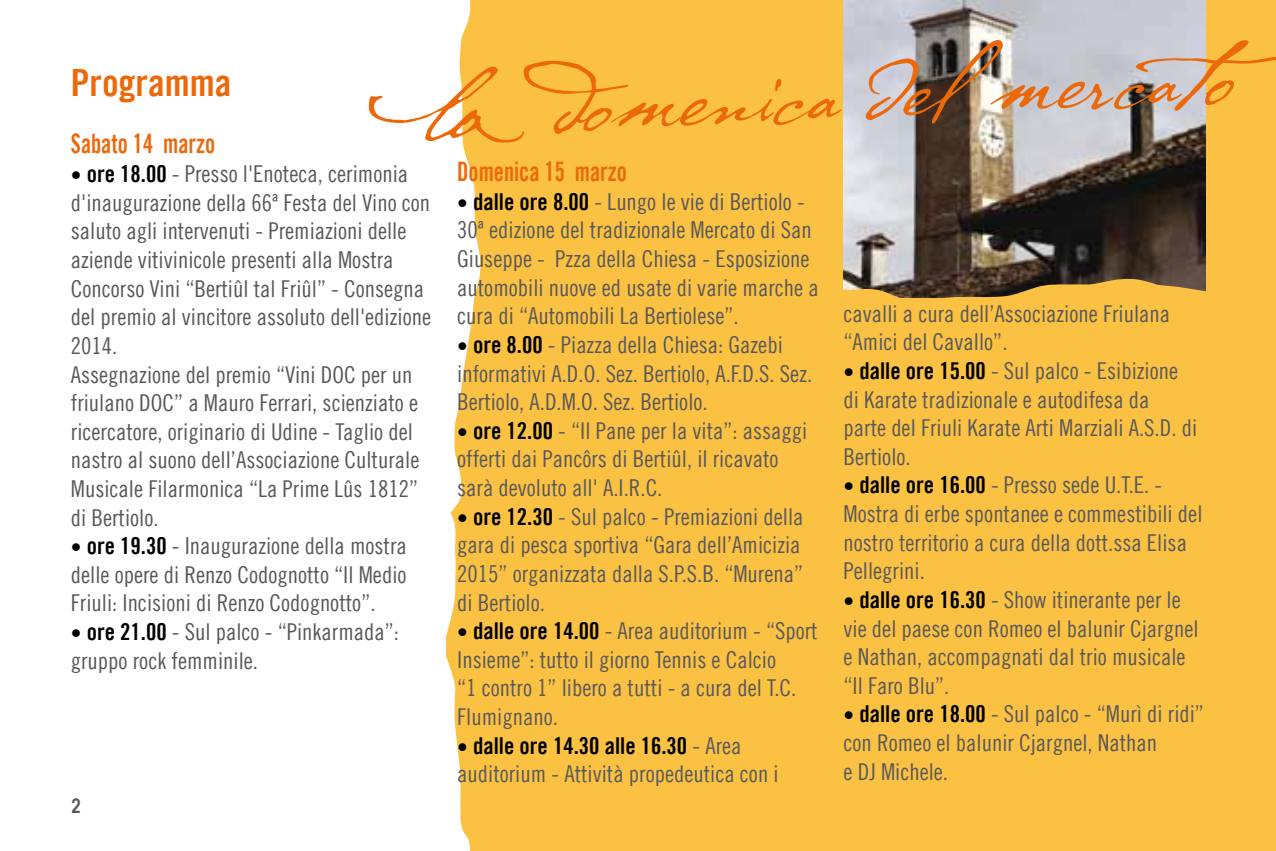
<style>
.page{position:relative;width:1276px;height:851px;background:#fff}
.page>*{position:absolute;margin:0;border:0;box-sizing:border-box;transform-origin:0 0}
.t1{font:100.25px "P22 Cezanne Pro";color:#eb690b}
.t2{font:37.5px "Trade Gothic LT Bold Cond Twenty";color:#eb690b}
.t3{font:26.75px "Trade Gothic LT Bold Cond Twenty";color:#eb690b;scale:.85 1}
.t4{font:23.25px/28.5px "Trade Gothic LT Cond Eighteen";color:#58585a}
.t5{font:23.25px "Trade Gothic LT Bold Cond Twenty";color:#000}
.t6{font:700 20px "Trade Gothic LT";color:#58585a;scale:.85 1}
.s1{font-family:"Trade Gothic LT Bold Cond Twenty";font-size:21.5px;color:#000}
.s2{font-family:"Trade Gothic LT Bold Cond Twenty";color:#000}
.s3{font-size:21.5px}
.s4{font-family:"Trade Gothic LT Cond Eighteen";color:#58585a}
</style>
<div class="page">
<div style="left:446px;top:0;width:830px;height:850px;background:#fbc143"></div>
<svg style="left:446px;top:0;width:35px;height:850px"></svg>
<img style="left:843px;top:0;width:362px;height:255px">
<svg style="left:843px;top:255px;width:363px;height:43px"></svg>
<svg style="left:446px;top:65px;width:35px;height:84px"></svg>
<h2 class="t2" style="left:71px;top:60px;width:162px">Programma</h2>
<p class="t3" style="left:71px;top:128px;width:171px">Sabato 14 marzo</p>
<p class="t4" style="left:71px;top:159px;width:362px"><span class="s1">•</span> <span class="s2">ore 18.00</span> - Presso l'Enoteca, cerimonia d'inaugurazione della 66ª Festa del Vino con saluto agli intervenuti - Premiazioni delle aziende vitivinicole presenti alla Mostra Concorso Vini “Bertiûl tal Friûl” - Consegna del premio al vincitore assoluto dell'edizione 2014.<br>Assegnazione del premio “Vini DOC per un friulano DOC” a Mauro Ferrari, scienziato e ricercatore, originario di Udine - Taglio del nastro al suono dell’Associazione Culturale Musicale Filarmonica “La Prime Lûs 1812” di Bertiolo.</p>
<p class="t4" style="left:71px;top:531px;width:337px;text-align:justify"><span class="s1">•</span> <span class="s2">ore 19.30</span> - Inaugurazione della mostra delle opere di Renzo Codognotto “Il Medio Friuli: Incisioni di Renzo Codognotto”.</p>
<p class="t4" style="left:71px;top:617px;width:330px"><span class="s1">•</span> <span class="s2">ore 21.00</span> - Sul palco - “Pinkarmada”: gruppo rock femminile.</p>
<p class="t6" style="left:72px;top:793px;width:13px">2</p>
<h1 class="t1" style="left:549px;top:38px;width:685px;rotate:-3deg">do menica del mercato</h1>
<p class="t3" style="left:457px;top:155px;width:201px">Domenica 15 marzo</p>
<p class="t4" style="left:457px;top:187px;width:363px"><span class="s1">•</span> <span class="s2">dalle ore 8.00</span> - Lungo le vie di Bertiolo - 30ª edizione del tradizionale Mercato di San Giuseppe - Pzza della Chiesa - Esposizione automobili nuove ed usate di varie marche a cura di “Automobili La Bertiolese”.</p>
<p class="t4" style="left:457px;top:330px;width:356px"><span class="s1">•</span> <span class="s2">ore 8.00</span> - Piazza della Chiesa: Gazebi informativi A.D.O. Sez. Bertiolo, A.F.D.S. Sez.<br>Bertiolo, A.D.M.O. Sez. Bertiolo.</p>
<p class="t4" style="left:457px;top:416px;width:352px"><span class="s1">•</span> <span class="s2">ore 12.00</span> - “Il Pane per la vita”: assaggi offerti dai Pancôrs di Bertiûl, il ricavato sarà devoluto all' A.I.R.C.</p>
<p class="t4" style="left:457px;top:502px;width:348px"><span class="s1">•</span> <span class="s2">ore 12.30</span> - Sul palco - Premiazioni della gara di pesca sportiva “Gara dell’Amicizia 2015” organizzata dalla S.P.S.B. “Murena” di Bertiolo.</p>
<p class="t4" style="left:457px;top:616px;width:362px"><span class="s1">•</span> <span class="s2">dalle ore 14.00</span> - Area auditorium - “Sport Insieme”: tutto il giorno Tennis e Calcio<br>“1 contro 1” libero a tutti - a cura del T.C.<br>Flumignano.</p>
<p class="t5" style="left:457px;top:731px;width:286px"><span class="s3">•</span> dalle ore 14.30 alle 16.30 <span class="s4">- Area</span></p>
<p class="t4" style="left:457px;top:759px;width:323px">auditorium - Attività propedeutica con i</p>
<p class="t4" style="left:843px;top:299px;width:328px">cavalli a cura dell’Associazione Friulana “Amici del Cavallo”.</p>
<p class="t4" style="left:843px;top:356px;width:355px"><span class="s1">•</span> <span class="s2">dalle ore 15.00</span> - Sul palco - Esibizione di Karate tradizionale e autodifesa da parte del Friuli Karate Arti Marziali A.S.D. di Bertiolo.</p>
<p class="t4" style="left:843px;top:470px;width:360px"><span class="s1">•</span> <span class="s2">dalle ore 16.00</span> - Presso sede U.T.E. - Mostra di erbe spontanee e commestibili del nostro territorio a cura della dott.ssa Elisa Pellegrini.</p>
<p class="t4" style="left:843px;top:585px;width:356px"><span class="s1">•</span> <span class="s2">dalle ore 16.30</span> - Show itinerante per le vie del paese con Romeo el balunir Cjargnel e Nathan, accompagnati dal trio musicale “Il Faro Blu”.</p>
<p class="t4" style="left:843px;top:699px;width:362px"><span class="s1">•</span> <span class="s2">dalle ore 18.00</span> - Sul palco - “Murì di ridi” con Romeo el balunir Cjargnel, Nathan<br>e DJ Michele.</p>
</div>
